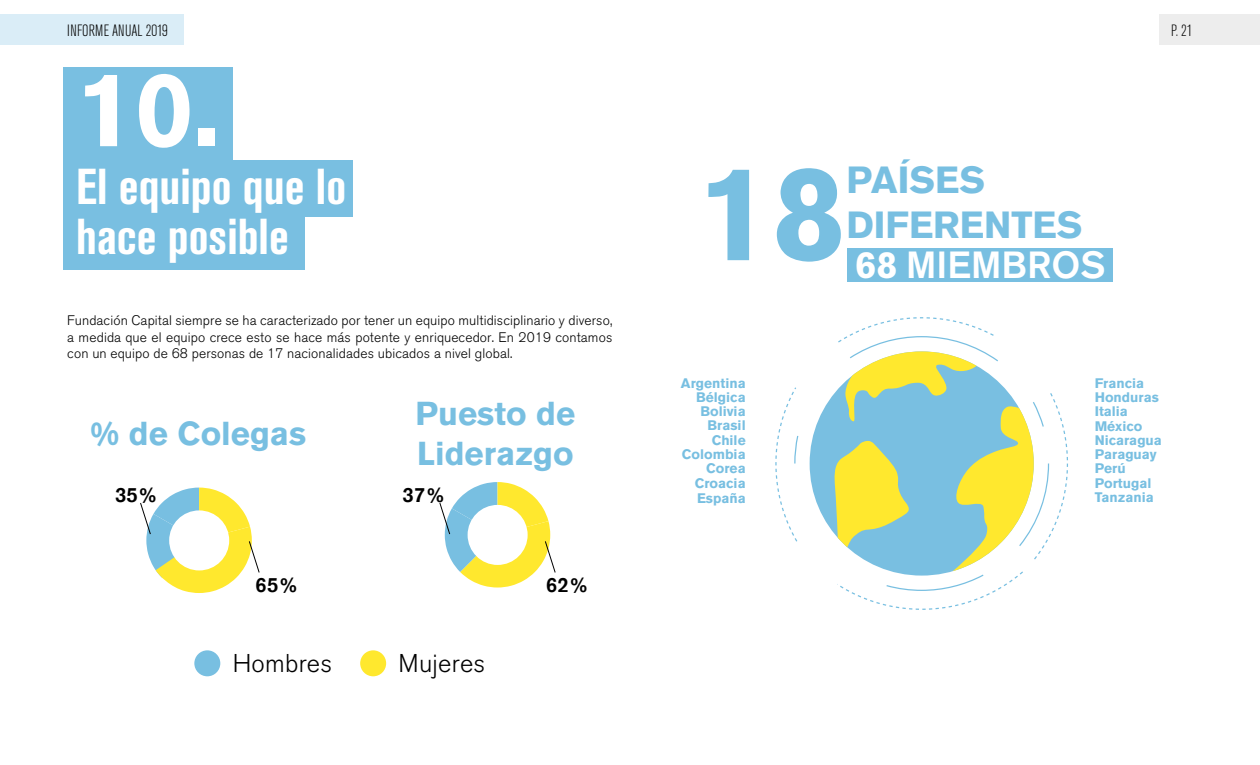
<style>
.page{position:relative;width:1260px;height:765px;background:#fff}
.page>*{position:absolute;margin:0;border:0;box-sizing:border-box;transform-origin:0 0}
.t1{font:700 133.38px "Akzidenz Grotesk BQ";color:#78bfe1}
.t2{font:700 105px "Akzidenz Grotesk BQ";color:#fff}
.t3{font:700 condensed 50px/50px "Akzidenz Grotesk Pro";color:#fff}
.t4{font:700 37.5px/45px "Akzidenz Grotesk BQ";color:#78bfe1}
.t5{font:500 37.5px "Akzidenz Grotesk BQ";color:#fff}
.t6{font:700 32.88px/39.5px "Akzidenz Grotesk BQ";color:#78bfe1}
.t7{font:300 25.5px "Akzidenz Grotesk BQ";letter-spacing:.01em;color:#000}
.t8{font:700 20.12px "Akzidenz Grotesk";letter-spacing:.01em;color:#000}
.t9{font:300 condensed 16.25px "Akzidenz Grotesk Pro";color:#000}
.t10{font:300 13.75px/16.5px "Akzidenz Grotesk BQ";letter-spacing:.01em;color:#000;text-align:justify}
.t11{font:700 13.75px/14.2px "Akzidenz Grotesk BQ";color:#78bfe1;text-align:right}
.s1{font-weight:700}
</style>
<div class="page">
<div style="left:1159px;top:14px;width:101px;height:31px;background:#ededed"></div>
<div style="left:0;top:14px;width:184px;height:31px;background:#daedf7"></div>
<div style="left:847px;top:248px;width:266px;height:34px;background:#78bfe1"></div>
<div style="left:64px;top:160px;width:289px;height:57px;background:#79bfe1"></div>
<div style="left:64px;top:213px;width:241px;height:57px;background:#79bfe1"></div>
<svg style="left:775px;top:387px;width:23px;height:155px"></svg>
<div style="left:810px;top:351px;width:224px;height:225px;background:#79bfe1;border-radius:50%"></div>
<svg style="left:833px;top:317px;width:235px;height:293px"></svg>
<div style="left:64px;top:67px;width:169px;height:95px;background:#79bfe1"></div>
<div style="left:194px;top:650px;width:26px;height:26px;background:#78bfe1;border-radius:50%"></div>
<div style="left:360px;top:650px;width:26px;height:26px;background:#ffe82e;border-radius:50%"></div>
<svg style="left:140px;top:488px;width:120px;height:105px"></svg>
<svg style="left:439px;top:482px;width:117px;height:106px"></svg>
<p class="t9" style="left:67px;top:21px;width:102px">INFORME ANUAL 2019</p>
<p class="t9" style="left:1171px;top:21px;width:23px">P. 21</p>
<h2 class="t2" style="left:76px;top:52px;width:146px">10.</h2>
<h3 class="t3" style="left:76px;top:161px;width:271px">El equipo que lo hace posible</h3>
<p class="t10" style="left:67px;top:313px;width:547px">Fundación Capital siempre se ha caracterizado por tener un equipo multidisciplinario y diverso, a medida que el equipo crece esto se hace más potente y enriquecedor. En 2019 contamos con un equipo de 68 personas de 17 nacionalidades ubicados a nivel global.</p>
<h3 class="t6" style="left:90px;top:413px;width:217px">% de Colegas</h3>
<h3 class="t6" style="left:416px;top:394px;width:161px">Puesto de<br>Liderazgo</h3>
<h3 class="t8" style="left:115px;top:487px;width:44px">35%</h3>
<h3 class="t8" style="left:403px;top:487px;width:44px">37%</h3>
<h3 class="t8" style="left:256px;top:577px;width:44px">65%</h3>
<h3 class="t8" style="left:546px;top:577px;width:44px">62%</h3>
<h3 class="t7" style="left:233px;top:650px;width:101px">Hombres</h3>
<h3 class="t7" style="left:399px;top:650px;width:88px">Mujeres</h3>
<h1 class="t1" style="left:697px;top:140px;width:151px">18</h1>
<h3 class="t4" style="left:847px;top:157px;width:237px">PAÍSES<br>DIFERENTES</h3>
<h3 class="t5" style="left:855px;top:245px;width:252px"><span class="s1">68</span> MIEMBROS</h3>
<p class="t11" style="left:681px;top:376px;width:66px">Argentina<br>Bélgica</p>
<p class="t11" style="left:700px;top:404px;width:47px">Bolivia</p>
<p class="t11" style="left:1095px;top:376px;width:51px">Francia</p>
<p class="t11" style="left:1095px;top:390px;width:66px">Honduras</p>
<p class="t11" style="left:1095px;top:404px;width:35px">Italia</p>
<p class="t11" style="left:708px;top:418px;width:40px">Brasil</p>
<p class="t11" style="left:1095px;top:418px;width:49px">México</p>
<p class="t11" style="left:712px;top:433px;width:36px">Chile</p>
<p class="t11" style="left:682px;top:447px;width:65px">Colombia</p>
<p class="t11" style="left:706px;top:461px;width:41px">Corea</p>
<p class="t11" style="left:1095px;top:433px;width:69px">Nicaragua</p>
<p class="t11" style="left:1095px;top:447px;width:64px">Paraguay</p>
<p class="t11" style="left:1095px;top:461px;width:32px">Perú</p>
<p class="t11" style="left:695px;top:476px;width:52px">Croacia</p>
<p class="t11" style="left:1095px;top:476px;width:58px">Portugal</p>
<p class="t11" style="left:697px;top:491px;width:50px">España</p>
<p class="t11" style="left:1095px;top:490px;width:61px">Tanzania</p>
</div>
